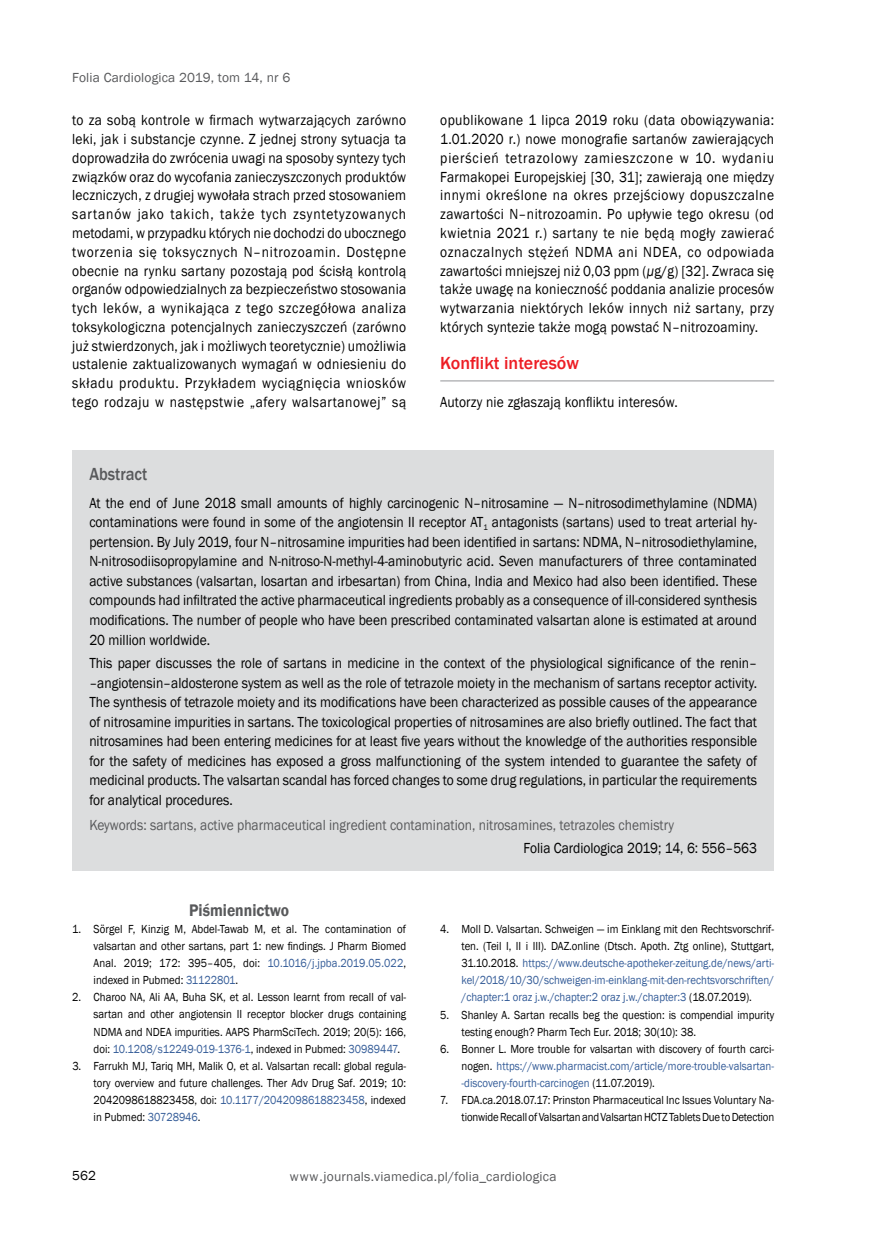
<style>
.page{position:relative;width:872px;height:1234px;background:#fff}
.page>*{position:absolute;margin:0;border:0;box-sizing:border-box;transform-origin:0 0}
.t1{font:500 18px "Franklin Gothic";color:#ed1d24}
.t2{font:500 18px "Franklin Gothic";color:#58595b;scale:.9 1}
.t3{font:600 17.25px "Franklin Gothic";color:#58595b;scale:.9 1}
.t4{font:15px/18.8px "Franklin Gothic";color:#000;text-align:justify;scale:.9 1}
.t5{font:15px "Franklin Gothic";color:#58595b;scale:.9 1}
.t6{font:13.5px "Franklin Gothic";letter-spacing:.01em;color:#58595b}
.t7{font:13.5px "Franklin Gothic";color:#000}
.t8{font:12px/17.1px "Franklin Gothic";color:#000;text-align:justify;scale:.9 1}
.t9{font:12px/17.1px "Franklin Gothic";color:#345c98;text-align:justify;scale:.9 1}
.s1{font-style:italic}
.s2{color:#345c98}
.s3{color:#000}
</style>
<div class="page">
<hr style="left:440px;top:380px;width:334px;height:1px;background:#939598">
<div style="left:72px;top:450px;width:702px;height:420px;background:#dcddde"></div>
<p class="t6" style="left:72px;top:69px;width:219px">Folia Cardiologica 2019, tom 14, nr 6</p>
<p class="t4" style="left:72px;top:111px;width:372px">to za sobą kontrole w firmach wytwarzających zarówno leki, jak i substancje czynne. Z jednej strony sytuacja ta doprowadziła do zwrócenia uwagi na sposoby syntezy tych związków oraz do wycofania zanieczyszczonych produktów leczniczych, z drugiej wywołała strach przed stosowaniem sartanów jako takich, także tych zsyntetyzowanych metodami, w przypadku których nie dochodzi do ubocznego tworzenia się toksycznych N–nitrozoamin. Dostępne obecnie na rynku sartany pozostają pod ścisłą kontrolą organów odpowiedzialnych za bezpieczeństwo stosowania tych leków, a wynikająca z tego szczegółowa analiza toksykologiczna potencjalnych zanieczyszczeń (zarówno już stwierdzonych, jak i możliwych teoretycznie) umożliwia ustalenie zaktualizowanych wymagań w odniesieniu do składu produktu. Przykładem wyciągnięcia wniosków tego rodzaju w następstwie „afery walsartanowej” są</p>
<p class="t4" style="left:440px;top:111px;width:372px">opublikowane 1 lipca 2019 roku (data obowiązywania:<br>1.01.2020 r.) nowe monografie sartanów zawierających pierścień tetrazolowy zamieszczone w 10. wydaniu Farmakopei Europejskiej [30, 31]; zawierają one między innymi określone na okres przejściowy dopuszczalne zawartości N–nitrozoamin. Po upływie tego okresu (od kwietnia 2021 r.) sartany te nie będą mogły zawierać oznaczalnych stężeń NDMA ani NDEA, co odpowiada zawartości mniejszej niż 0,03 ppm (<span class="s1">μ</span>g/g) [32]. Zwraca się także uwagę na konieczność poddania analizie procesów wytwarzania niektórych leków innych niż sartany, przy których syntezie także mogą powstać N–nitrozoaminy.</p>
<p class="t1" style="left:440px;top:352px;width:140px">Konflikt interesów</p>
<p class="t4" style="left:440px;top:392px;width:265px">Autorzy nie zgłaszają konfliktu interesów.</p>
<p class="t2" style="left:89px;top:462px;width:66px">Abstract</p>
<p class="t4" style="left:89px;top:493px;width:743px;line-height:19.5px">At the end of June 2018 small amounts of highly carcinogenic N–nitrosamine — N–nitrosodimethylamine (NDMA) contaminations were found in some of the angiotensin II receptor AT<sub>1</sub> antagonists (sartans) used to treat arterial hy‑ pertension. By July 2019, four N–nitrosamine impurities had been identified in sartans: NDMA, N–nitrosodiethylamine, N‑nitrosodiisopropylamine and N-nitroso-N-methyl-4-aminobutyric acid. Seven manufacturers of three contaminated active substances (valsartan, losartan and irbesartan) from China, India and Mexico had also been identified. These compounds had infiltrated the active pharmaceutical ingredients probably as a consequence of ill-considered synthesis modifications. The number of people who have been prescribed contaminated valsartan alone is estimated at around 20 million worldwide.</p>
<p class="t4" style="left:89px;top:653px;width:743px;line-height:19.5px">This paper discusses the role of sartans in medicine in the context of the physiological significance of the renin– –angiotensin–aldosterone system as well as the role of tetrazole moiety in the mechanism of sartans receptor activity.<br>The synthesis of tetrazole moiety and its modifications have been characterized as possible causes of the appearance of nitrosamine impurities in sartans. The toxicological properties of nitrosamines are also briefly outlined. The fact that nitrosamines had been entering medicines for at least five years without the knowledge of the authorities responsible for the safety of medicines has exposed a gross malfunctioning of the system intended to guarantee the safety of medicinal products. The valsartan scandal has forced changes to some drug regulations, in particular the requirements for analytical procedures.</p>
<p class="t5" style="left:89px;top:815px;width:651px">Keywords: sartans, active pharmaceutical ingredient contamination, nitrosamines, tetrazoles chemistry</p>
<p class="t4" style="left:523px;top:839px;width:261px">Folia Cardiologica 2019; 14, 6: 556–563</p>
<p class="t3" style="left:189px;top:899px;width:113px">Piśmiennictwo</p>
<p class="t8" style="left:94px;top:920px;width:349px;text-indent:-21px">1. Sörgel F, Kinzig M, Abdel-Tawab M, et al. The contamination of valsartan and other sartans, part 1: new findings. J Pharm Biomed Anal. 2019; 172: 395–405, doi: <span class="s2">10.1016/j.jpba.2019.05.022</span>, indexed in Pubmed: <span class="s2">31122801</span>.</p>
<p class="t8" style="left:94px;top:988px;width:349px;text-indent:-21px">2. Charoo NA, Ali AA, Buha SK, et al. Lesson learnt from recall of val‑ sartan and other angiotensin II receptor blocker drugs containing NDMA and NDEA impurities. AAPS PharmSciTech. 2019; 20(5): 166, doi: <span class="s2">10.1208/s12249-019-1376-1</span>, indexed in Pubmed: <span class="s2">30989447</span>.</p>
<p class="t8" style="left:94px;top:1057px;width:349px;text-indent:-21px">3. Farrukh MJ, Tariq MH, Malik O, et al. Valsartan recall: global regula‑ tory overview and future challenges. Ther Adv Drug Saf. 2019; 10:<br>2042098618823458, doi: <span class="s2">10.1177/2042098618823458</span>, indexed in Pubmed: <span class="s2">30728946</span>.</p>
<p class="t9" style="left:461px;top:920px;width:349px;text-indent:-21px"><span class="s3">4. Moll D. Valsartan. Schweigen — im Einklang mit den Rechtsvorschrif‑ ten. (Teil I, II i III). DAZ.online (Dtsch. Apoth. Ztg online), Stuttgart, 31.10.2018.</span> https://www.deutsche-apotheker-zeitung.de/news/arti‑ kel/2018/10/30/schweigen-im-einklang-mit-den-rechtsvorschriften/ /chapter:1 oraz j.w./chapter:2 oraz j.w./chapter:3 <span class="s3">(18.07.2019).</span></p>
<p class="t8" style="left:461px;top:1005px;width:349px;text-indent:-21px">5. Shanley A. Sartan recalls beg the question: is compendial impurity testing enough? Pharm Tech Eur. 2018; 30(10): 38.</p>
<p class="t9" style="left:461px;top:1040px;width:349px;text-indent:-21px"><span class="s3">6. Bonner L. More trouble for valsartan with discovery of fourth carci‑ nogen.</span> https://www.pharmacist.com/article/more-trouble-valsartan‑ -discovery-fourth-carcinogen <span class="s3">(11.07.2019).</span></p>
<p class="t8" style="left:440px;top:1091px;width:372px;text-align:right">7. FDA.ca.2018.07.17: Prinston Pharmaceutical Inc Issues Voluntary Na‑ tionwide Recall of Valsartan and Valsartan HCTZ Tablets Due to Detection</p>
<p class="t7" style="left:72px;top:1166px;width:25px">562</p>
<p class="t6" style="left:290px;top:1168px;width:268px">www.journals.viamedica.pl/folia_cardiologica</p>
</div>
